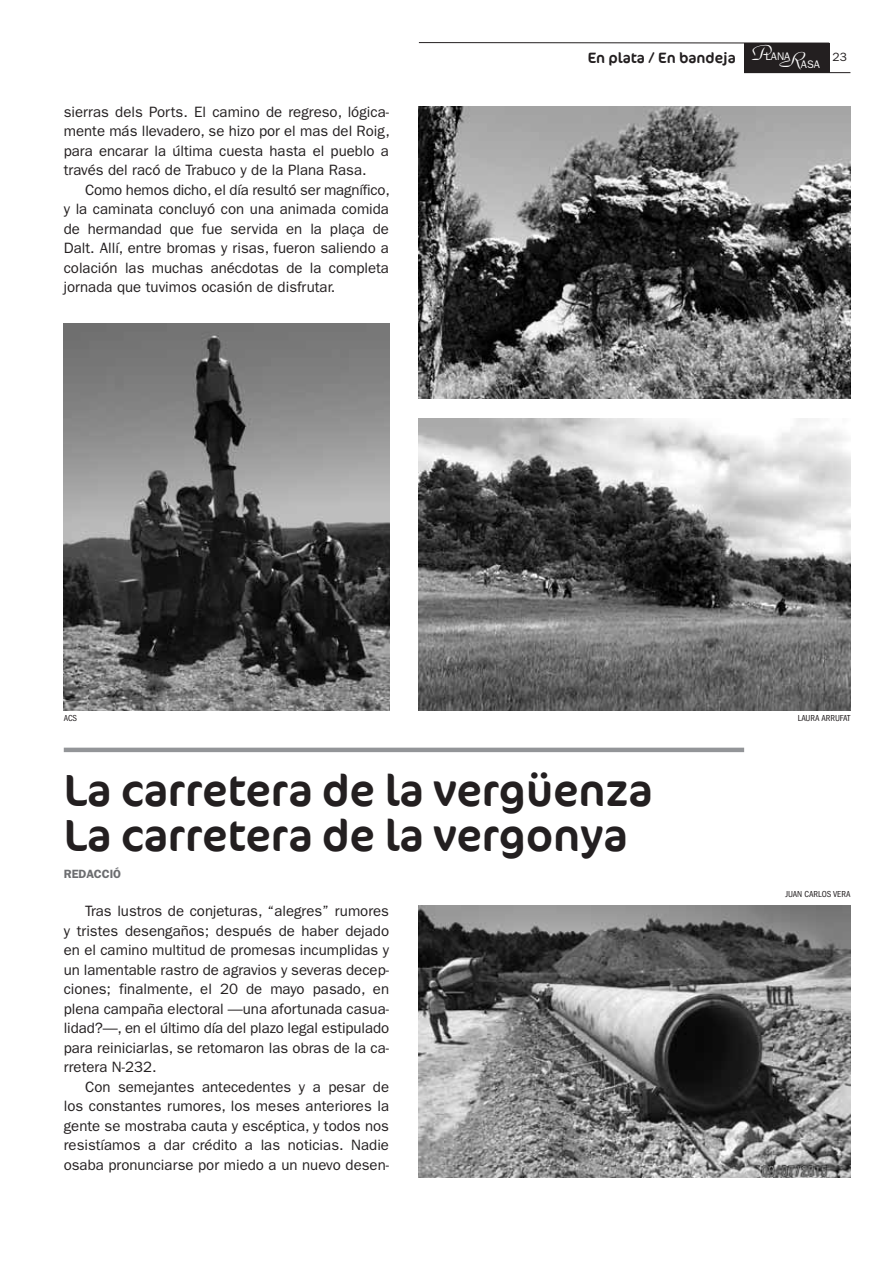
<style>
.page{position:relative;width:893px;height:1263px;background:#fff}
.page>*{position:absolute;margin:0;border:0;box-sizing:border-box;transform-origin:0 0}
.t1{font:45px/45px "Cocon Offc";color:#231f20}
.t2{font:28.35px "Park Avenue";color:#fff}
.t3{font:15px/19.5px "Franklin Gothic";color:#231f20;text-align:justify}
.t4{font:15px "Cocon Offc";color:#231f20}
.t5{font:600 12px "Franklin Gothic";color:#6c6d70}
.t6{font:12px "Franklin Gothic";color:#231f20}
.t7{font:10.95px "Franklin Gothic";color:#fff}
.t8{font:condensed 9px "Franklin Gothic";color:#231f20}
</style>
<div class="page">
<div style="left:744px;top:43px;width:85px;height:30px;background:#231f20"></div>
<svg style="left:418px;top:42px;width:412px;height:2px"></svg>
<hr style="left:744px;top:72px;width:106px;height:1px;background:#231f20">
<hr style="left:64px;top:748px;width:680px;height:4px;background:#939598">
<img style="left:64px;top:323px;width:325px;height:388px">
<img style="left:419px;top:418px;width:431px;height:293px">
<img style="left:419px;top:106px;width:431px;height:293px">
<img style="left:419px;top:906px;width:431px;height:272px">
<p class="t3" style="left:64px;top:103px;width:328px">sierras dels Ports. El camino de regreso, lógica&shy;mente más llevadero, se hizo por el mas del Roig, para encarar la última cuesta hasta el pueblo a través del racó de Trabuco y de la Plana Rasa.</p>
<p class="t3" style="left:64px;top:181px;width:328px;text-indent:21px">Como hemos dicho, el día resultó ser magnífico, y la caminata concluyó con una animada comida de hermandad que fue servida en la plaça de Dalt. Allí, entre bromas y risas, fueron saliendo a colación las muchas anécdotas de la completa jornada que tuvimos ocasión de disfrutar.</p>
<h2 class="t2" style="left:752px;top:34px;width:21px">P</h2>
<p class="t4" style="left:588px;top:47px;width:149px">En plata / En bandeja</p>
<p class="t6" style="left:833px;top:53px;width:16px">23</p>
<h2 class="t2" style="left:779px;top:41px;width:26px">R</h2>
<p class="t7" style="left:765px;top:53px;width:27px">LANA</p>
<p class="t7" style="left:801px;top:60px;width:21px">ASA</p>
<p class="t8" style="left:64px;top:715px;width:15px">ACS</p>
<p class="t8" style="left:798px;top:715px;width:54px">LAURA ARRUFAT</p>
<h1 class="t1" style="left:64px;top:766px;width:590px">La carretera de la vergüenza<br>La carretera de la vergonya</h1>
<p class="t5" style="left:64px;top:870px;width:59px">REDACCIÓ</p>
<p class="t3" style="left:64px;top:902px;width:327px;text-indent:21px">Tras lustros de conjeturas, “alegres” rumores y tristes desengaños; después de haber dejado en el camino multitud de promesas incumplidas y un lamentable rastro de agravios y severas decep&shy;ciones; finalmente, el 20 de mayo pasado, en plena campaña electoral —una afortunada casua&shy;lidad?—, en el último día del plazo legal estipulado para reiniciarlas, se retomaron las obras de la ca&shy;rretera N-232.</p>
<p class="t3" style="left:64px;top:1078px;width:327px;text-indent:21px">Con semejantes antecedentes y a pesar de los constantes rumores, los meses anteriores la gente se mostraba cauta y escéptica, y todos nos resistíamos a dar crédito a las noticias. Nadie osaba pronunciarse por miedo a un nuevo desen-</p>
<p class="t8" style="left:785px;top:891px;width:67px">JUAN CARLOS VERA</p>
</div>
